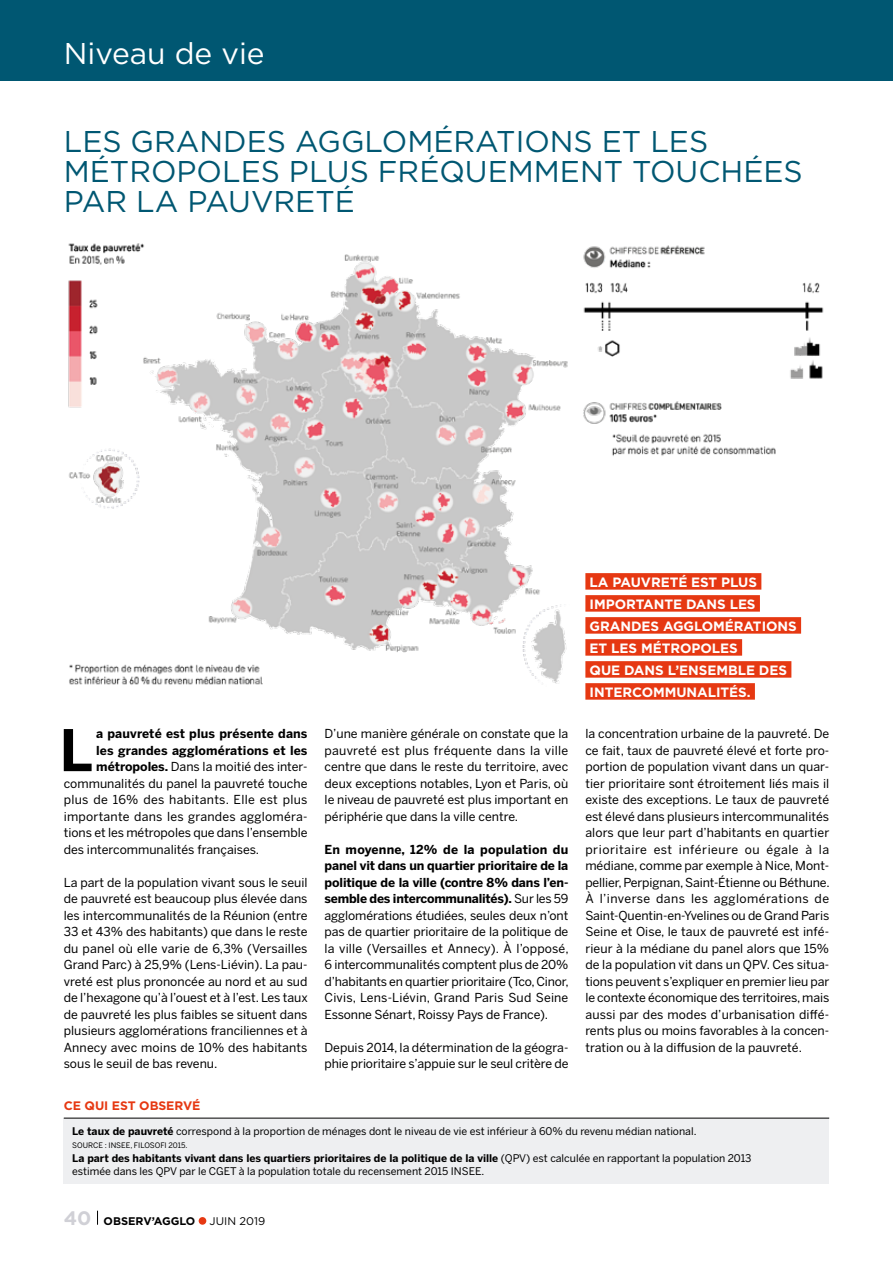
<style>
.page{position:relative;width:893px;height:1263px;background:#fff}
.page>*{position:absolute;margin:0;border:0;box-sizing:border-box;transform-origin:0 0}
.t1{font:700 56.85px "Benton Sans";color:#000}
.t2{font:30px/30px "Gotham";color:#005772}
.t3{font:30px "Gotham";color:#fff}
.t4{font:700 13.5px/22px "Gotham";letter-spacing:-.005em;color:#fff}
.t5{font:12.3px/16.5px "Benton Sans";color:#000;text-align:justify}
.t6{font:700 12.3px "Benton Sans";letter-spacing:.01em;color:#000}
.t7{font:12.3px "Benton Sans";letter-spacing:.02em;color:#000}
.t8{font:12.3px "Benton Sans";letter-spacing:.025em;color:#000}
.t9{font:700 12.3px "Gotham";letter-spacing:-.005em;color:#e63812}
.t10{font:700 11.1px "Gotham";color:#000}
.t11{font:11.1px "Gotham";color:#000}
.t12{font:10.5px/13.5px "Benton Sans";color:#000}
.t13{font:7.5px "Benton Sans";color:#000}
.s1{font-weight:700}
.s2{font-size:19.5px;color:#d0d0d6}
</style>
<div class="page">
<svg style="left:97px;top:1211px;width:1px;height:14px"></svg>
<div style="left:199px;top:1217px;width:7px;height:8px;background:#e63812;border-radius:50%"></div>
<div style="left:64px;top:1118px;width:765px;height:66px;background:#eeeff1"></div>
<hr style="left:64px;top:1118px;width:765px;height:1px;background:#000">
<img style="left:68px;top:243px;width:756px;height:442px">
<div style="left:585px;top:573px;width:176px;height:17px;background:#e63812"></div>
<div style="left:585px;top:595px;width:175px;height:17px;background:#e63812"></div>
<div style="left:585px;top:617px;width:216px;height:17px;background:#e63812"></div>
<div style="left:585px;top:639px;width:157px;height:17px;background:#e63812"></div>
<div style="left:585px;top:661px;width:206px;height:17px;background:#e63812"></div>
<div style="left:585px;top:683px;width:170px;height:17px;background:#e63812"></div>
<div style="left:0;top:0;width:893px;height:81px;background:#005772"></div>
<h2 class="t3" style="left:64px;top:34px;width:202px">Niveau de vie</h2>
<h2 class="t2" style="left:64px;top:125px;width:740px">LES GRANDES AGGLOMÉRATIONS ET LES<br>MÉTROPOLES PLUS FRÉQUEMMENT TOUCHÉES<br>PAR LA PAUVRETÉ</h2>
<h1 class="t1" style="left:59px;top:716px;width:35px">L</h1>
<p class="t6" style="left:96px;top:726px;width:213px">a pauvreté est plus présente dans</p>
<p class="t6" style="left:96px;top:743px;width:213px">les grandes agglomérations et les</p>
<p class="t5" style="left:96px;top:758px;width:213px"><span class="s1">métropoles.</span> Dans la moitié des inter-</p>
<p class="t5" style="left:64px;top:775px;width:245px">communalités du panel la pauvreté touche</p>
<p class="t8" style="left:64px;top:792px;width:245px">plus de 16% des habitants. Elle est plus</p>
<p class="t7" style="left:64px;top:809px;width:245px">importante dans les grandes aggloméra-</p>
<p class="t5" style="left:64px;top:824px;width:245px">tions et les métropoles que dans l’ensemble</p>
<p class="t5" style="left:64px;top:841px;width:197px">des intercommunalités françaises.</p>
<p class="t5" style="left:64px;top:874px;width:245px">La part de la population vivant sous le seuil de pauvreté est beaucoup plus élevée dans les intercommunalités de la Réunion (entre 33 et 43% des habitants) que dans le reste du panel où elle varie de 6,3% (Versailles Grand Parc) à 25,9% (Lens-Liévin). La pau&shy;vreté est plus prononcée au nord et au sud de l’hexagone qu’à l’ouest et à l’est. Les taux de pauvreté les plus faibles se situent dans plusieurs agglomérations franciliennes et à Annecy avec moins de 10% des habitants sous le seuil de bas revenu.</p>
<p class="t5" style="left:325px;top:725px;width:245px">D’une manière générale on constate que la pauvreté est plus fréquente dans la ville centre que dans le reste du territoire, avec deux exceptions notables, Lyon et Paris, où le niveau de pauvreté est plus important en périphérie que dans la ville centre.</p>
<p class="t5" style="left:325px;top:841px;width:246px"><span class="s1">En moyenne, 12% de la population du panel vit dans un quartier prioritaire de la politique de la ville (contre 8% dans l’en&shy;semble des intercommunalités).</span> Sur les 59 agglomérations étudiées, seules deux n’ont pas de quartier prioritaire de la politique de la ville (Versailles et Annecy). À l’opposé, 6 intercommunalités comptent plus de 20% d’habitants en quartier prioritaire (Tco, Cinor, Civis, Lens-Liévin, Grand Paris Sud Seine Essonne Sénart, Roissy Pays de France).</p>
<p class="t5" style="left:325px;top:1039px;width:245px">Depuis 2014, la détermination de la géogra&shy;phie prioritaire s’appuie sur le seul critère de</p>
<p class="t4" style="left:590px;top:571px;width:209px">LA PAUVRETÉ EST PLUS<br>IMPORTANTE DANS LES<br>GRANDES AGGLOMÉRATIONS<br>ET LES MÉTROPOLES<br>QUE DANS L’ENSEMBLE DES<br>INTERCOMMUNALITÉS.</p>
<p class="t5" style="left:585px;top:725px;width:246px">la concentration urbaine de la pauvreté. De ce fait, taux de pauvreté élevé et forte pro&shy;portion de population vivant dans un quar&shy;tier prioritaire sont étroitement liés mais il existe des exceptions. Le taux de pauvreté est élevé dans plusieurs intercommunalités alors que leur part d’habitants en quartier prioritaire est inférieure ou égale à la médiane, comme par exemple à Nice, Mont&shy;pellier, Perpignan, Saint-Étienne ou Béthune.<br>À l’inverse dans les agglomérations de Saint-Quentin-en-Yvelines ou de Grand Paris Seine et Oise, le taux de pauvreté est infé&shy;rieur à la médiane du panel alors que 15% de la population vit dans un QPV. Ces situa&shy;tions peuvent s’expliquer en premier lieu par le contexte économique des territoires, mais aussi par des modes d’urbanisation diffé&shy;rents plus ou moins favorables à la concen&shy;tration ou à la diffusion de la pauvreté.</p>
<p class="t9" style="left:64px;top:1097px;width:138px">CE QUI EST OBSERVÉ</p>
<p class="t12" style="left:72px;top:1124px;width:626px"><span class="s1">Le taux de pauvreté</span> correspond à la proportion de ménages dont le niveau de vie est inférieur à 60% du revenu médian national.</p>
<p class="t13" style="left:72px;top:1141px;width:117px">SOURCE : INSEE, FILOSOFI 2015.</p>
<p class="t12" style="left:72px;top:1151px;width:681px"><span class="s1">La part des habitants vivant dans les quartiers prioritaires de la politique de la ville</span> (QPV) est calculée en rapportant la population 2013 estimée dans les QPV par le CGET à la population totale du recensement 2015 INSEE.</p>
<p class="t10" style="left:64px;top:1213px;width:133px"><span class="s2">40</span> OBSERV’AGGLO</p>
<p class="t11" style="left:210px;top:1214px;width:57px">JUIN 2019</p>
</div>
